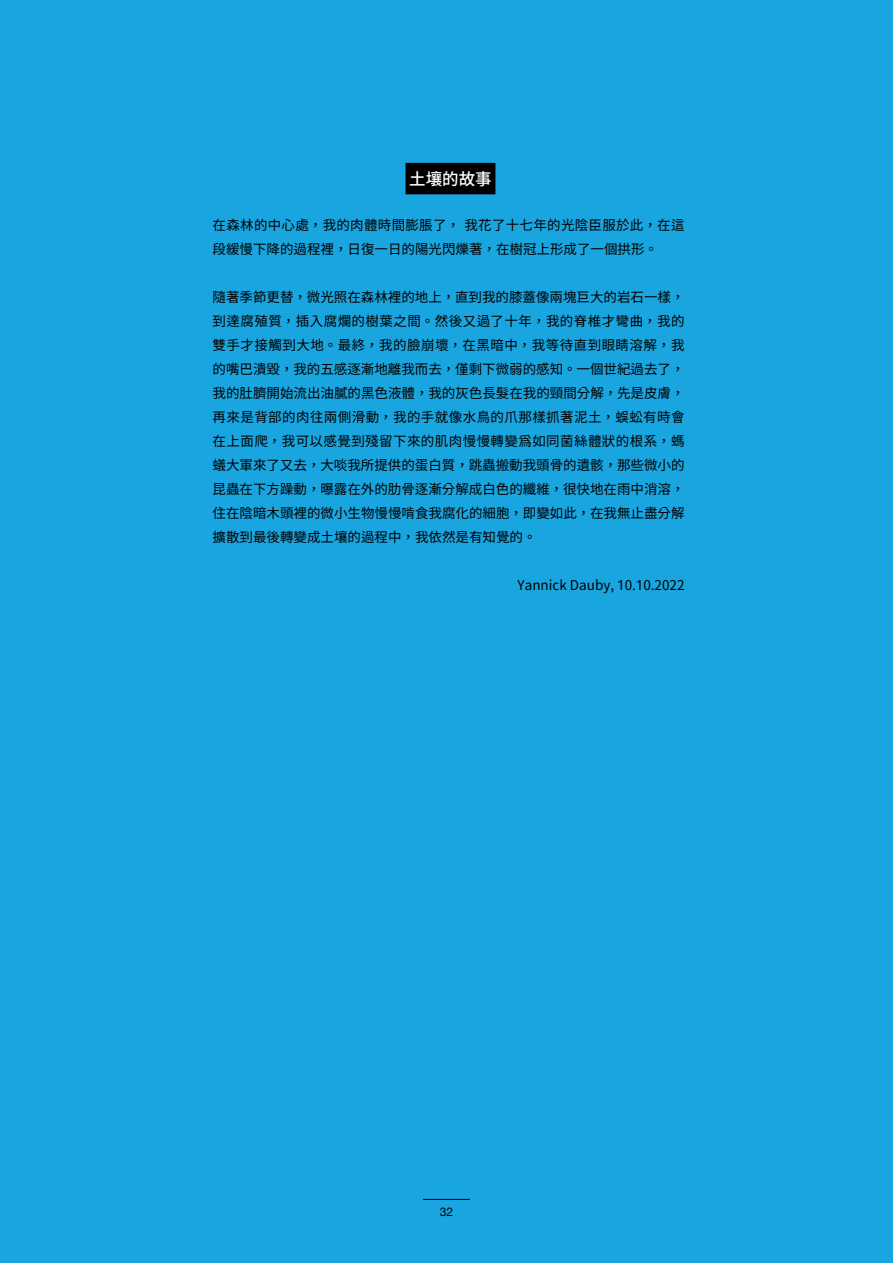
<style>
.page{position:relative;width:893px;height:1263px;background:#19a5e0}
.page>*{position:absolute;margin:0;border:0;box-sizing:border-box;transform-origin:0 0}
.t1{font:16.5px "Gen Yo Gothic TW M";color:#fff}
.t2{font:13.5px/24px "Gen Yo Gothic TW R";color:#000}
.t3{font:12px "Helvetica Neue";color:#000}
.s1{font-family:"Source Han Sans TCVF";font-weight:200}
</style>
<div class="page">
<hr style="left:423px;top:1199px;width:47px;height:1px;background:#000">
<div style="left:405px;top:163px;width:90px;height:31px;background:#000"></div>
<p class="t1" style="left:409px;top:169px;width:84px">土壤的故事</p>
<p class="t2" style="left:213px;top:213px;width:473px">在森林的中心處，我的肉體時間膨脹了， 我花了十七年的光陰臣服於此，在這段緩慢下降的過程裡，日復一日的陽光閃爍著，在樹冠上形成了一個拱形。</p>
<p class="t2" style="left:213px;top:285px;width:473px;text-align:justify">隨著季節更替，微光照在森林裡的地上，直到我的膝蓋像兩塊巨大的岩石一樣，到達腐殖質，插入腐爛的樹葉之間。然後又過了十年，我的脊椎才彎曲，我的雙手才接觸到大地。最終，我的臉崩壞，在黑暗中，我等待直到眼睛溶解，我的嘴巴潰毀，我的五感逐漸地離我而去，僅剩下微弱的感知。一個世紀過去了，我的肚臍開始流出油膩的黑色液體，我的灰色長髮在我的頸間分解，先是皮膚，再來是背部的肉往兩側滑動，我的手就像水鳥的爪那樣抓著泥土，蜈蚣有時會在上面爬，我可以感覺到殘留下來的肌肉慢慢轉變為如同菌絲體狀的根系，螞蟻大軍來了又去，大啖我所提供的蛋白質，跳蟲搬動我頭骨的遺骸，那些微小的昆蟲在下方躁動，曝露在外的肋骨逐漸分解成白色的纖維，很快地在雨中消溶，住在陰暗木頭裡的微小生物慢慢啃食我腐化的細胞，<span class="s1">即</span>變如此，在我無止盡分解擴散到最後轉變成土壤的過程中，我依然是有知覺的。</p>
<p class="t2" style="left:518px;top:573px;width:169px">Yannick Dauby, 10.10.2022</p>
<p class="t3" style="left:440px;top:1203px;width:15px">32</p>
</div>
